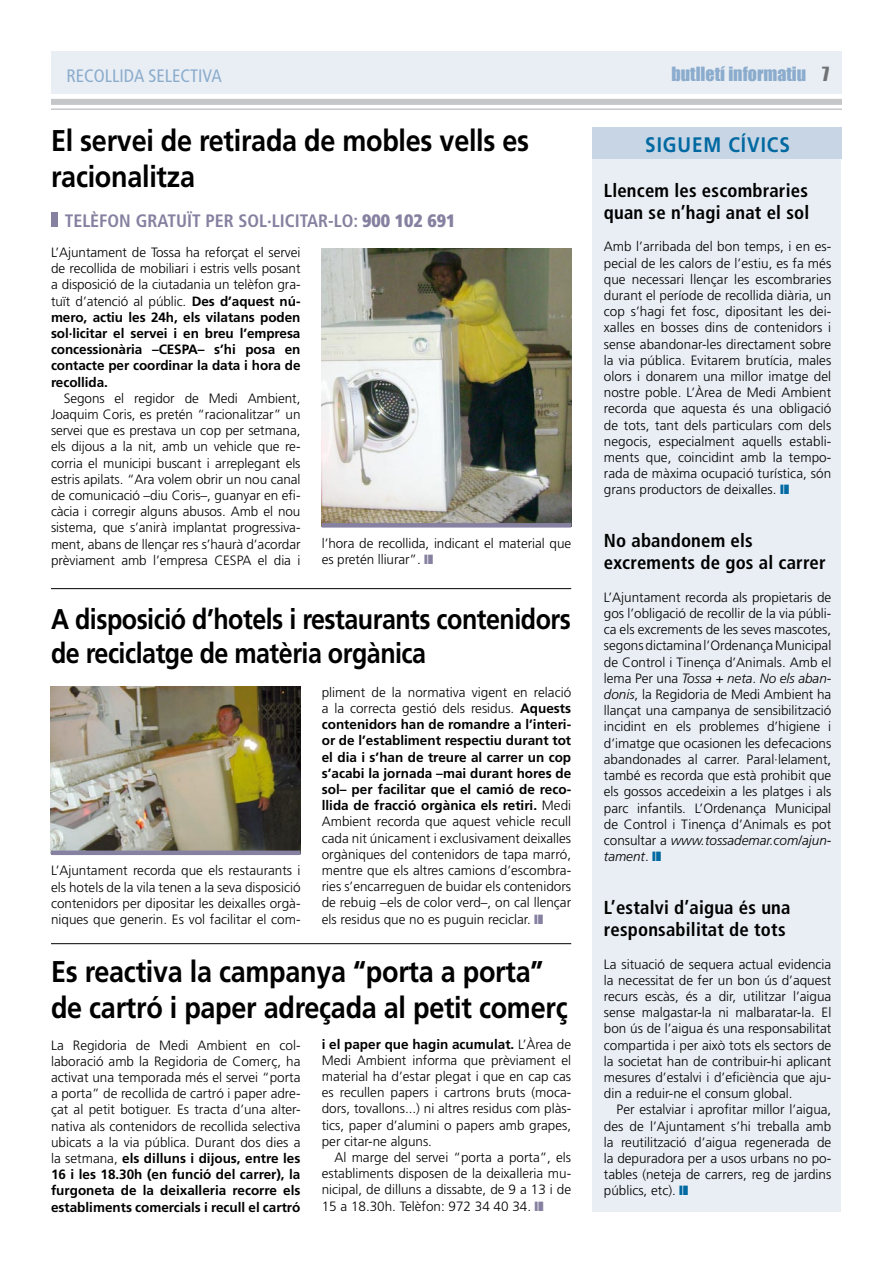
<style>
.page{position:relative;width:893px;height:1263px;background:#fff}
.page>*{position:absolute;margin:0;border:0;box-sizing:border-box;transform-origin:0 0}
.t1{font:700 30px/36px "Frutiger";letter-spacing:-.01em;color:#000;scale:.9 1}
.t2{font:700 28.5px/34.2px "Frutiger";letter-spacing:-.02em;color:#000;scale:.88 1}
.t3{font:700 21px "Frutiger";letter-spacing:.05em;color:#0069a1;scale:.9 1}
.t4{font:700 condensed 18.75px/22.5px "Frutiger";letter-spacing:.01em;color:#000}
.t5{font:700 condensed 18px "Frutiger";color:#8681a0}
.t6{font:18px "Impact";color:#8baccd}
.t7{font:condensed 18px "Frutiger";color:#8baccd}
.t8{font:900 condensed 18px "Frutiger";color:#8681a0}
.t9{font:300 13.5px/16.2px "Frutiger";color:#000;text-align:justify}
.t10{font:700 13.5px/16.2px "Frutiger";letter-spacing:-.005em;color:#000;text-align:justify}
.s1{font-weight:700}
.s2{font-weight:300}
.s3{font-style:italic}
</style>
<div class="page">
<div style="left:51px;top:99px;width:791px;height:6px;background:#c5c6c8"></div>
<hr style="left:51px;top:108px;width:791px;height:2px;background:#c5c6c8">
<div style="left:51px;top:51px;width:790px;height:43px;background:#e9eef4"></div>
<img style="left:322px;top:249px;width:249px;height:274px">
<div style="left:592px;top:128px;width:249px;height:1084px;background:#e9eef4"></div>
<div style="left:322px;top:523px;width:249px;height:5px;background:#8681a0"></div>
<img style="left:51px;top:686px;width:249px;height:164px">
<div style="left:51px;top:850px;width:249px;height:5px;background:#8681a0"></div>
<hr style="left:51px;top:588px;width:520px;height:1px;background:#000">
<div style="left:592px;top:128px;width:250px;height:31px;background:#c8d5e5"></div>
<hr style="left:51px;top:943px;width:520px;height:1px;background:#000">
<div style="left:51px;top:212px;width:7px;height:14px;background:#8681a0"></div>
<h3 class="t7" style="left:67px;top:65px;width:157px">RECOLLIDA SELECTIVA</h3>
<h1 class="t1" style="left:51px;top:122px;width:533px">El servei de retirada de mobles vells es racionalitza</h1>
<h3 class="t5" style="left:65px;top:210px;width:216px">TELÈFON GRATUÏT PER SOL·LICITA</h3>
<h3 class="t8" style="left:318px;top:210px;width:139px"><span class="s1">R-LO :</span> 900 102 691</h3>
<p class="t10" style="left:51px;top:244px;width:251px"><span class="s2">L’Ajuntament de Tossa ha reforçat el servei de recollida de mobiliari i estris vells posant a disposició de la ciutadania un telèfon gra&shy;tuït d’atenció al públic.</span> Des d’aquest nú&shy;mero, actiu les 24h, els vilatans poden sol·licitar el servei i en breu l’empresa concessionària –CESPA– s’hi posa en contacte per coordinar la data i hora de recollida.</p>
<p class="t9" style="left:51px;top:390px;width:251px;text-indent:13px">Segons el regidor de Medi Ambient, Joaquim Coris, es pretén “racionalitzar” un servei que es prestava un cop per setmana, els dijous a la nit, amb un vehicle que re&shy;corria el municipi buscant i arreplegant els estris apilats. “Ara volem obrir un nou canal de comunicació –diu Coris–, guanyar en efi&shy;càcia i corregir alguns abusos. Amb el nou sistema, que s’anirà implantat progressiva&shy;ment, abans de llençar res s’haurà d’acordar prèviament amb l’empresa CESPA el dia i</p>
<p class="t9" style="left:322px;top:535px;width:251px">l’hora de recollida, indicant el material que es pretén lliurar”.</p>
<h2 class="t2" style="left:51px;top:602px;width:592px">A disposició d’hotels i restaurants contenidors de reciclatge de matèria orgànica</h2>
<p class="t9" style="left:322px;top:684px;width:251px">pliment de la normativa vigent en relació a la correcta gestió dels residus. <span class="s1">Aquests contenidors han de romandre a l’interi&shy;or de l’establiment respectiu durant tot el dia i s’han de treure al carrer un cop s’acabi la jornada –mai durant hores de sol– per facilitar que el camió de reco&shy;llida de fracció orgànica els retiri.</span> Medi Ambient recorda que aquest vehicle recull cada nit únicament i exclusivament deixalles orgàniques del contenidors de tapa marró, mentre que els altres camions d’escombra&shy;ries s’encarreguen de buidar els contenidors de rebuig –els de color verd–, on cal llençar els residus que no es puguin reciclar.</p>
<p class="t9" style="left:51px;top:863px;width:251px">L’Ajuntament recorda que els restaurants i els hotels de la vila tenen a la seva disposició contenidors per dipositar les deixalles orgà&shy;niques que generin. Es vol facilitar el com-</p>
<h1 class="t1" style="left:51px;top:953px;width:575px">Es reactiva la campanya “porta a porta” de cartró i paper adreçada al petit comerç</h1>
<p class="t9" style="left:322px;top:1036px;width:251px"><span class="s1">i el paper que hagin acumulat.</span> L’Àrea de Medi Ambient informa que prèviament el material ha d’estar plegat i que en cap cas es recullen papers i cartrons bruts (moca&shy;dors, tovallons...) ni altres residus com plàs&shy;tics, paper d’alumini o papers amb grapes, per citar-ne alguns.</p>
<p class="t9" style="left:322px;top:1149px;width:251px;text-indent:13px">Al marge del servei “porta a porta”, els establiments disposen de la deixalleria mu&shy;nicipal, de dilluns a dissabte, de 9 a 13 i de 15 a 18.30h. Telèfon: 972 34 40 34.</p>
<p class="t9" style="left:51px;top:1037px;width:251px">La Regidoria de Medi Ambient en col· laboració amb la Regidoria de Comerç, ha activat una temporada més el servei “porta a porta” de recollida de cartró i paper adre&shy;çat al petit botiguer. Es tracta d’una alter&shy;nativa als contenidors de recollida selectiva ubicats a la via pública. Durant dos dies a la setmana, <span class="s1">els dilluns i dijous, entre les 16 i les 18.30h (en funció del carrer), la furgoneta de la deixalleria recorre els establiments comercials i recull el cartró</span></p>
<h3 class="t6" style="left:671px;top:63px;width:136px">butlletí informatiu</h3>
<h3 class="t3" style="left:645px;top:133px;width:162px">SIGUEM CÍVICS</h3>
<h3 class="t4" style="left:604px;top:179px;width:207px">Llencem les escombraries quan se n’hagi anat el sol</h3>
<p class="t9" style="left:604px;top:239px;width:229px">Amb l’arribada del bon temps, i en es&shy;pecial de les calors de l’estiu, es fa més que necessari llençar les escombraries durant el període de recollida diària, un cop s’hagi fet fosc, dipositant les dei&shy;xalles en bosses dins de contenidors i sense abandonar-les directament sobre la via pública. Evitarem brutícia, males olors i donarem una millor imatge del nostre poble. L’Àrea de Medi Ambient recorda que aquesta és una obligació de tots, tant dels particulars com dels negocis, especialment aquells establi&shy;ments que, coincidint amb la tempo&shy;rada de màxima ocupació turística, són grans productors de deixalles.</p>
<h3 class="t4" style="left:604px;top:529px;width:223px">No abandonem els excrements de gos al carrer</h3>
<p class="t9" style="left:604px;top:589px;width:229px">L’Ajuntament recorda als propietaris de gos l’obligació de recollir de la via públi&shy;ca els excrements de les seves mascotes, segons dictamina l’Ordenança Municipal de Control i Tinença d’Animals. Amb el lema Per una <span class="s3">Tossa + neta</span>. <span class="s3">No els aban&shy;donis</span>, la Regidoria de Medi Ambient ha llançat una campanya de sensibilització incidint en els problemes d’higiene i d’imatge que ocasionen les defecacions abandonades al carrer. Paral·lelament, també es recorda que està prohibit que els gossos accedeixin a les platges i als parc infantils. L’Ordenança Municipal de Control i Tinença d’Animals es pot consultar a <span class="s3">www.tossademar.com/ajun&shy;tament</span>.</p>
<h3 class="t4" style="left:604px;top:896px;width:188px">L’estalvi d’aigua és una responsabilitat de tots</h3>
<p class="t9" style="left:604px;top:956px;width:229px">La situació de sequera actual evidencia la necessitat de fer un bon ús d’aquest recurs escàs, és a dir, utilitzar l’aigua sense malgastar-la ni malbaratar-la. El bon ús de l’aigua és una responsabilitat compartida i per això tots els sectors de la societat han de contribuir-hi aplicant mesures d’estalvi i d’eficiència que aju&shy;din a reduir-ne el consum global.</p>
<p class="t9" style="left:604px;top:1101px;width:229px;text-indent:13px">Per estalviar i aprofitar millor l’aigua, des de l’Ajuntament s’hi treballa amb la reutilització d’aigua regenerada de la depuradora per a usos urbans no po&shy;tables (neteja de carrers, reg de jardins públics, etc).</p>
</div>
